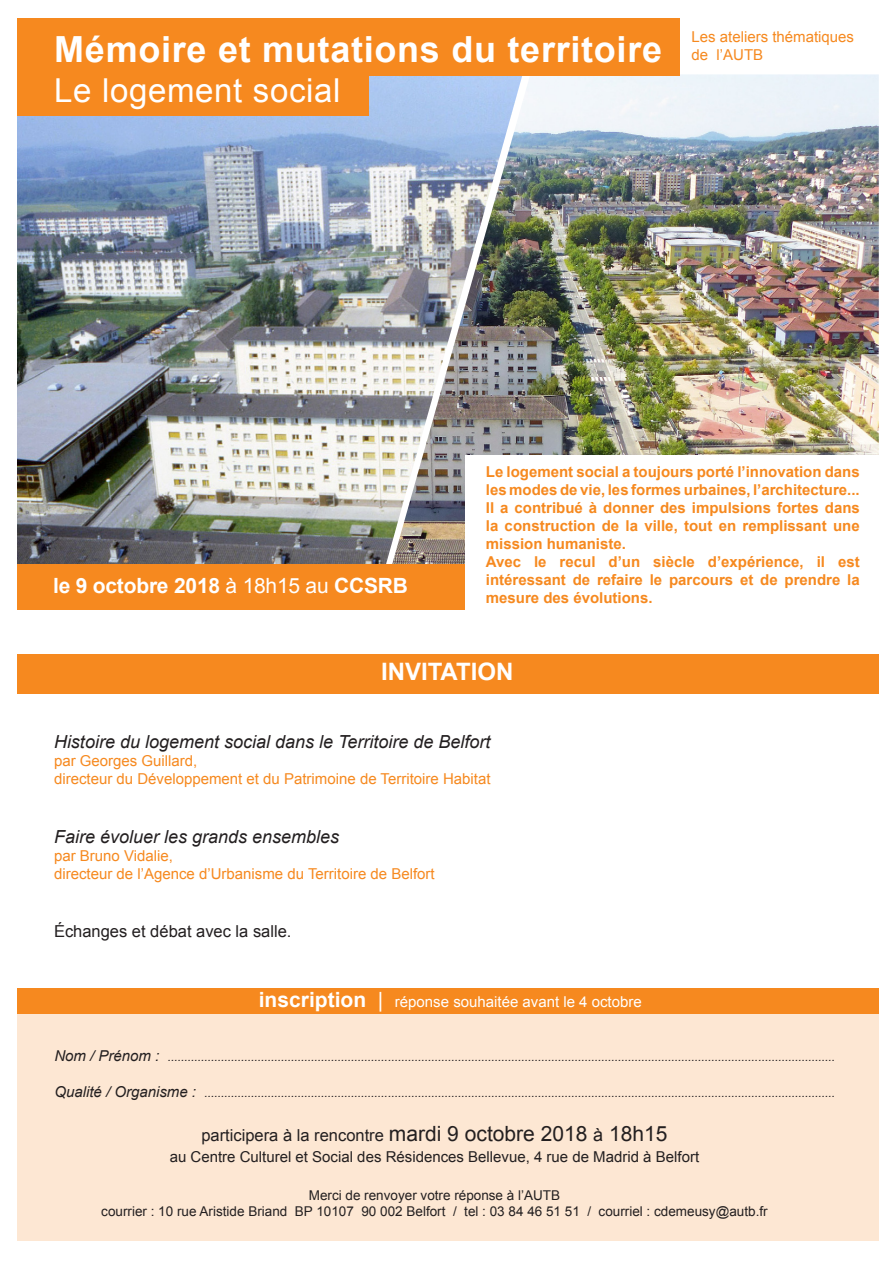
<style>
.page{position:relative;width:893px;height:1263px;background:#fff}
.page>*{position:absolute;margin:0;border:0;box-sizing:border-box;transform-origin:0 0}
.t1{font:700 36px "Arial";letter-spacing:.02em;color:#fff}
.t2{font:33px "Arial";letter-spacing:.02em;color:#fff}
.t3{font:700 24px "Arial";color:#fff}
.t4{font:700 21px "Arial";letter-spacing:-.01em;color:#fff}
.t5{font:italic 18px "Arial";color:#231f20}
.t6{font:16.5px "Arial";color:#231f20}
.t7{font:700 15px/18px "Arial";color:#f6891f;text-align:justify}
.t8{font:15px "Arial";color:#f6891f}
.t9{font:15px "Arial";color:#231f20}
.t10{font:15px "Arial";color:#fff}
.t11{font:13.5px "Arial";color:#231f20}
.t12{font:italic 12px "Arial";color:#231f20}
.s1{font-weight:400}
.s2{font-weight:700;font-size:21px}
.s3{font-size:21px}
.s4{font-size:15px}
.s5{font-size:18px}
</style>
<div class="page">
<img style="left:17px;top:76px;width:375px;height:488px">
<img style="left:392px;top:74px;width:487px;height:490px">
<div style="left:17px;top:654px;width:862px;height:40px;background:#f6891f"></div>
<div style="left:17px;top:64px;width:352px;height:52px;background:#f6891f"></div>
<div style="left:17px;top:18px;width:662px;height:58px;background:#f6891f"></div>
<div style="left:17px;top:564px;width:449px;height:45px;background:#f6891f"></div>
<div style="left:17px;top:1013px;width:862px;height:228px;background:#fde7d3"></div>
<div style="left:17px;top:988px;width:862px;height:25px;background:#f6891f"></div>
<div style="left:466px;top:455px;width:427px;height:156px;background:#fff"></div>
<p class="t1" style="left:54px;top:25px;width:609px">Mémoire et mutations du territoire</p>
<p class="t2" style="left:54px;top:68px;width:288px">Le logement social</p>
<p class="t8" style="left:692px;top:27px;width:164px">Les ateliers thématiques</p>
<p class="t8" style="left:692px;top:45px;width:73px">de l’AUTB</p>
<p class="t4" style="left:53px;top:571px;width:356px">le 9 octobre 2018 <span class="s1">à 18h15 au</span> CCSRB</p>
<p class="t7" style="left:486px;top:463px;width:375px">Le logement social a toujours porté l’innovation dans les modes de vie, les formes urbaines, l’architecture...</p>
<p class="t7" style="left:486px;top:499px;width:375px">Il a contribué à donner des impulsions fortes dans la construction de la ville, tout en remplissant une mission humaniste.</p>
<p class="t7" style="left:486px;top:553px;width:375px">Avec le recul d’un siècle d’expérience, il est intéressant de refaire le parcours et de prendre la mesure des évolutions.</p>
<p class="t3" style="left:381px;top:656px;width:134px">INVITATION</p>
<p class="t5" style="left:54px;top:730px;width:438px">Histoire du logement social dans le Territoire de Belfort</p>
<p class="t8" style="left:54px;top:751px;width:145px">par Georges Guillard,</p>
<p class="t8" style="left:54px;top:769px;width:438px">directeur du Développement et du Patrimoine de Territoire Habitat</p>
<p class="t5" style="left:54px;top:825px;width:287px">Faire évoluer les grands ensembles</p>
<p class="t8" style="left:54px;top:846px;width:120px">par Bruno Vidalie,</p>
<p class="t8" style="left:54px;top:864px;width:382px">directeur de l’Agence d’Urbanisme du Territoire de Belfort</p>
<p class="t6" style="left:54px;top:920px;width:239px">Échanges et débat avec la salle.</p>
<p class="t10" style="left:259px;top:992px;width:384px"><span class="s2">inscription</span> <span class="s3">|</span> réponse souhaitée avant le 4 octobre</p>
<p class="t12" style="left:54px;top:1049px;width:782px"><span class="s4">Nom / Prénom :</span> ........................................................................................................................................................................................................</p>
<p class="t12" style="left:54px;top:1085px;width:782px"><span class="s4">Qualité / Organisme :</span> .............................................................................................................................................................................................</p>
<p class="t6" style="left:201px;top:1124px;width:468px">participera à la rencontre <span class="s3">mardi 9 octobre 2018</span> <span class="s5">à</span> <span class="s3">18h15</span></p>
<p class="t9" style="left:170px;top:1147px;width:531px">au Centre Culturel et Social des Résidences Bellevue, 4 rue de Madrid à Belfort</p>
<p class="t11" style="left:309px;top:1186px;width:253px">Merci de renvoyer votre réponse à l’AUTB</p>
<p class="t11" style="left:101px;top:1203px;width:668px">courrier : 10 rue Aristide Briand BP 10107 90 002 Belfort / tel : 03 84 46 51 51 / courriel : cdemeusy@autb.fr</p>
</div>
